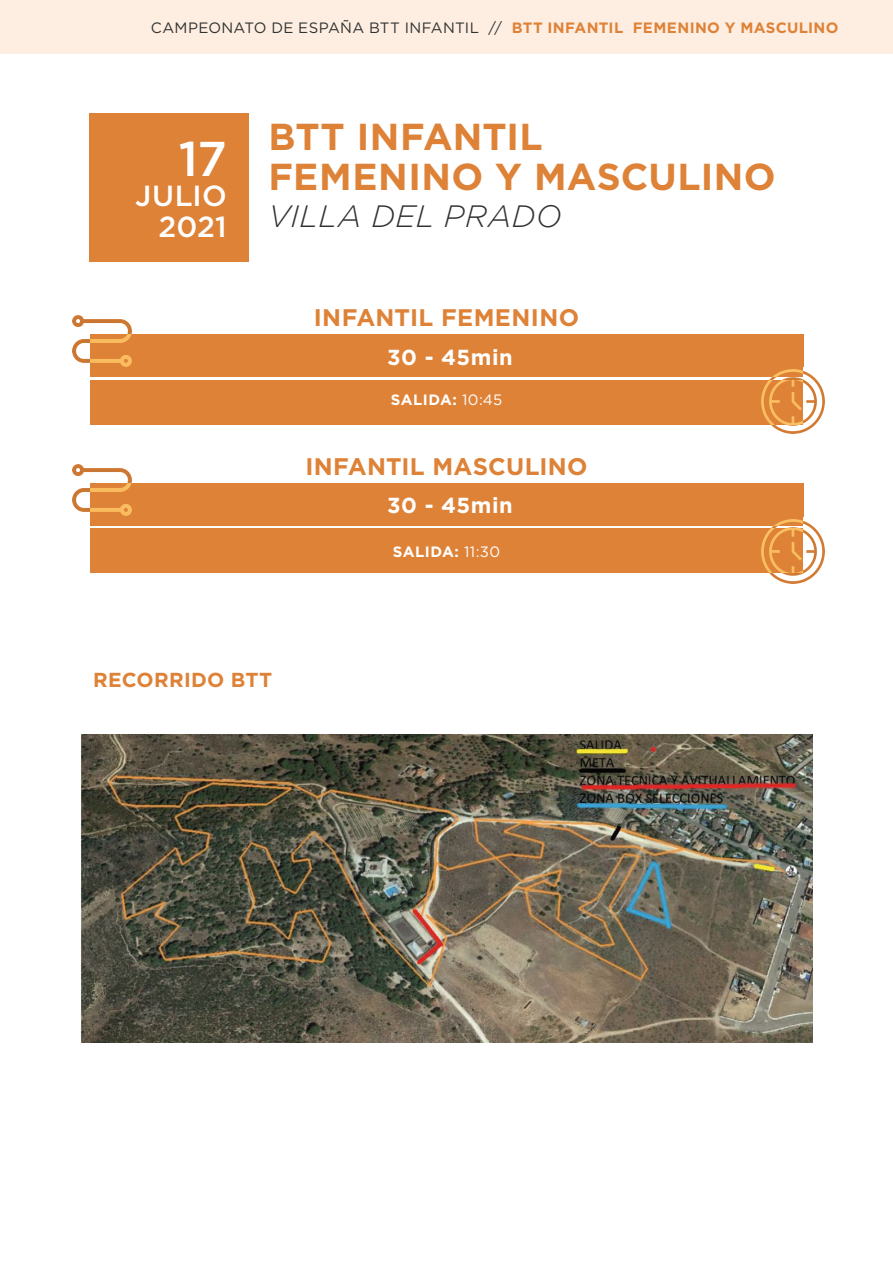
<style>
.page{position:relative;width:893px;height:1263px;background:#fff}
.page>*{position:absolute;margin:0;border:0;box-sizing:border-box;transform-origin:0 0}
.Texto_Comun{font:500 48.75px "Gotham HTF";color:#fff}
.PRUEBA_GRANDE{font:700 37.5px/40.5px "Gotham HTF";letter-spacing:.01em;color:#de8237}
.LUGAR{font:italic 300 30.75px "Gotham";letter-spacing:.015em;color:#313230}
.Texto_Comun-2{font:500 29.1px/30.6px "Gotham HTF";letter-spacing:.01em;color:#fff;text-align:right}
.PRUEBA{font:700 24px "Gotham HTF";letter-spacing:.015em;color:#de8237}
.kilómetros{font:700 21.75px "Gotham HTF";letter-spacing:.025em;color:#fff}
.PRUEBA-2{font:700 20.25px "Gotham HTF";letter-spacing:.015em;color:#de8237}
.t1{font:15px "Gotham HTF";letter-spacing:.02em;color:#313230}
.Textos_blancos{font:700 15px "Gotham HTF";letter-spacing:.025em;color:#fff}
.s1{font-weight:700;color:#de8237}
.s2{font-weight:400}
</style>
<div class="page">
<div style="left:0;top:0;width:893px;height:54px;background:#feeee2"></div>
<div style="left:90px;top:113px;width:159px;height:148px;background:#de8237"></div>
<div style="left:90px;top:380px;width:713px;height:44px;background:#de8237"></div>
<div style="left:90px;top:529px;width:713px;height:44px;background:#de8237"></div>
<div style="left:90px;top:334px;width:713px;height:43px;background:#de8237"></div>
<div style="left:90px;top:483px;width:713px;height:43px;background:#de8237"></div>
<div style="left:760px;top:368px;width:66px;height:66px;background:#de8237;opacity:.75"></div>
<div style="left:760px;top:518px;width:66px;height:66px;background:#de8237;opacity:.75"></div>
<svg style="left:72px;top:315px;width:60px;height:52px"></svg>
<svg style="left:72px;top:464px;width:60px;height:52px"></svg>
<img style="left:80px;top:734px;width:732px;height:309px">
<svg style="left:82px;top:1006px;width:122px;height:37px;background:#4d4b3e"></svg>
<svg style="left:238px;top:1006px;width:122px;height:37px;background:#555243"></svg>
<svg style="left:676px;top:1019px;width:130px;height:24px;background:#7d7563"></svg>
<svg style="left:513px;top:1017px;width:135px;height:26px;background:#887a63"></svg>
<p class="t1" style="left:151px;top:19px;width:689px">CAMPEONATO DE ESPAÑA BTT INFANTIL // <span class="s1">BTT INFANTIL FEMENINO Y MASCULINO</span></p>
<p class="Texto_Comun" style="left:179px;top:131px;width:49px">17</p>
<p class="Texto_Comun-2" style="left:135px;top:180px;width:93px">JULIO<br>2021</p>
<p class="PRUEBA_GRANDE" style="left:268px;top:115px;width:509px">BTT INFANTIL<br>FEMENINO Y MASCULINO</p>
<p class="LUGAR" style="left:268px;top:200px;width:295px">VILLA DEL PRADO</p>
<p class="PRUEBA" style="left:314px;top:304px;width:267px">INFANTIL FEMENINO</p>
<p class="kilómetros" style="left:387px;top:345px;width:127px">30 - 45min</p>
<p class="Textos_blancos" style="left:391px;top:391px;width:113px">SALIDA: <span class="s2">10:45</span></p>
<p class="PRUEBA" style="left:305px;top:452px;width:284px">INFANTIL MASCULINO</p>
<p class="kilómetros" style="left:387px;top:492px;width:127px">30 - 45min</p>
<p class="Textos_blancos" style="left:393px;top:543px;width:109px">SALIDA: <span class="s2">11:30</span></p>
<p class="PRUEBA-2" style="left:93px;top:668px;width:181px">RECORRIDO BTT</p>
</div>
